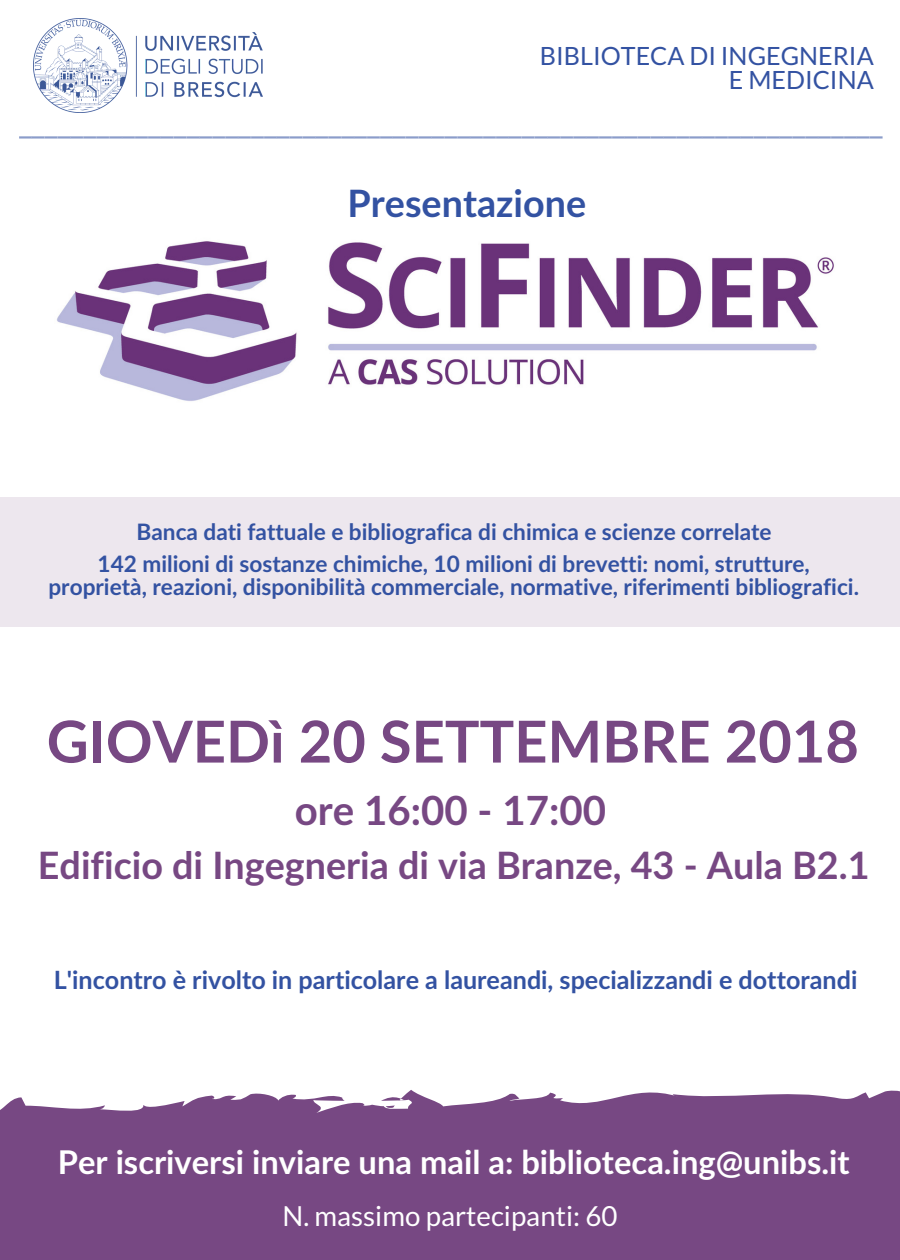
<style>
.page{position:relative;width:900px;height:1260px;background:#774883}
.page>*{position:absolute;margin:0;border:0;box-sizing:border-box;transform-origin:0 0}
.t1{font:700 57.75px "Lato";color:#774883}
.t2{font:700 40.25px "Lato";color:#774883}
.t3{font:700 37.75px "Lato";color:#774883}
.t4{font:700 37.75px "Lato";color:#3352a2}
.t5{font:700 32.75px "Lato";color:#fff}
.t6{font:27.75px "Lato";color:#fff}
.t7{font:700 25.25px "League Spartan";color:#3352a2}
.t8{font:700 25.25px "Lato";color:#3352a2}
.t9{font:25.25px/24.5px "Lato";color:#3352a2;text-align:right}
.t10{font:700 22.75px/22.5px "Lato";color:#3352a2;text-align:center}
</style>
<div class="page">
<div style="left:0;top:0;width:900px;height:1113px;background:#fff"></div>
<img style="left:34px;top:19px;width:229px;height:93px">
<div style="left:0;top:497px;width:900px;height:129px;background:#ede7ee"></div>
<img style="left:54px;top:234px;width:784px;height:169px">
<p class="t9" style="left:540px;top:43px;width:335px">BIBLIOTECA DI INGEGNERIA<br>E MEDICINA</p>
<p class="t7" style="left:19px;top:113px;width:865px">___________________________________________________________________</p>
<h3 class="t4" style="left:348px;top:180px;width:240px">Presentazione</h3>
<p class="t10" style="left:137px;top:520px;width:637px">Banca dati fattuale e bibliografica di chimica e scienze correlate</p>
<p class="t10" style="left:48px;top:552px;width:812px">142 milioni di sostanze chimiche, 10 milioni di brevetti: nomi, strutture, proprietà, reazioni, disponibilità commerciale, normative, riferimenti bibliografici.</p>
<h1 class="t1" style="left:47px;top:706px;width:814px">GIOVEDì 20 SETTEMBRE 2018</h1>
<h2 class="t2" style="left:295px;top:785px;width:313px">ore 16:00 - 17:00</h2>
<h3 class="t3" style="left:38px;top:842px;width:833px">Edificio di Ingegneria di via Branze, 43 - Aula B2.1</h3>
<p class="t8" style="left:54px;top:964px;width:805px">L'incontro è rivolto in particolare a laureandi, specializzandi e dottorandi</p>
<h3 class="t5" style="left:58px;top:1141px;width:793px">Per iscriversi inviare una mail a: biblioteca.ing@unibs.it</h3>
<p class="t6" style="left:282px;top:1199px;width:337px">N. massimo partecipanti: 60</p>
</div>
